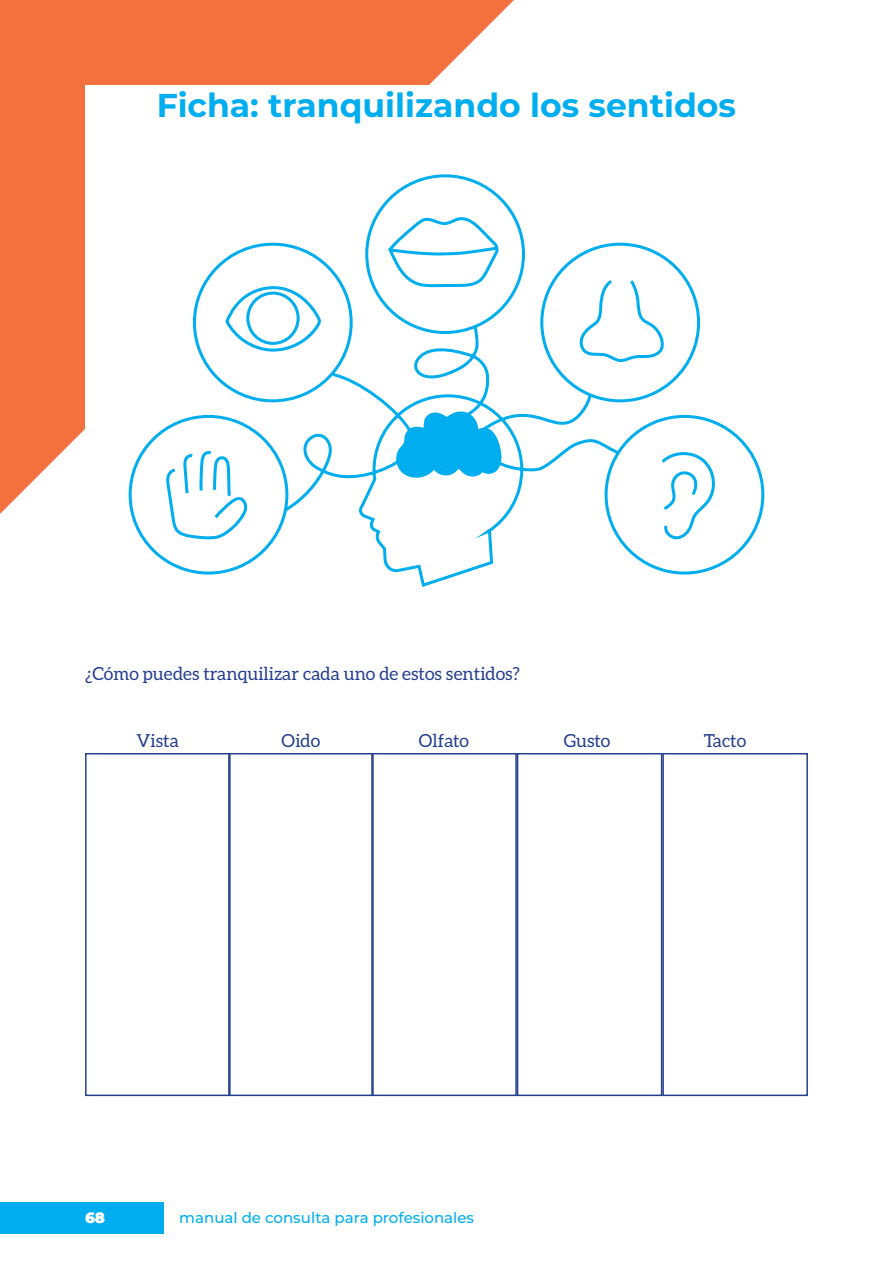
<style>
.page{position:relative;width:893px;height:1263px;background:#fff}
.page>*{position:absolute;margin:0;border:0;box-sizing:border-box;transform-origin:0 0}
.t1{font:700 33px "Montserrat";color:#00aeef}
.t2{font:18px "Aleo";color:#253f8e}
.t3{font:500 15px "Montserrat";color:#00aeef}
.t4{font:900 15px "Montserrat";color:#fff}
</style>
<div class="page">
<div style="left:0;top:1202px;width:164px;height:31px;background:#00aeef"></div>
<svg style="left:0;top:0;width:514px;height:514px;background:#f47d4e"></svg>
<div style="left:85px;top:85px;width:723px;height:1094px;background:#fff"></div>
<div style="left:85px;top:753px;width:146px;height:343px;border:2px solid #253f8e"></div>
<div style="left:228px;top:753px;width:146px;height:343px;border:2px solid #253f8e"></div>
<div style="left:371px;top:753px;width:146px;height:343px;border:2px solid #253f8e"></div>
<div style="left:517px;top:753px;width:145px;height:343px;border:2px solid #253f8e"></div>
<div style="left:662px;top:753px;width:146px;height:343px;border:2px solid #253f8e"></div>
<svg style="left:128px;top:174px;width:637px;height:413px"></svg>
<svg style="left:386px;top:216px;width:115px;height:61px"></svg>
<svg style="left:164px;top:277px;width:555px;height:264px"></svg>
<svg style="left:395px;top:408px;width:107px;height:76px"></svg>
<h1 class="t1" style="left:157px;top:81px;width:581px">Ficha: tranquilizando los sentidos</h1>
<p class="t2" style="left:85px;top:663px;width:436px">¿Cómo puedes tranquilizar cada uno de estos sentidos?</p>
<p class="t2" style="left:137px;top:730px;width:44px">Vista</p>
<p class="t2" style="left:282px;top:730px;width:40px">Oido</p>
<p class="t2" style="left:419px;top:730px;width:52px">Olfato</p>
<p class="t2" style="left:564px;top:730px;width:48px">Gusto</p>
<p class="t2" style="left:704px;top:730px;width:44px">Tacto</p>
<p class="t4" style="left:85px;top:1206px;width:22px">68</p>
<p class="t3" style="left:179px;top:1207px;width:296px">manual de consulta para profesionales</p>
</div>
